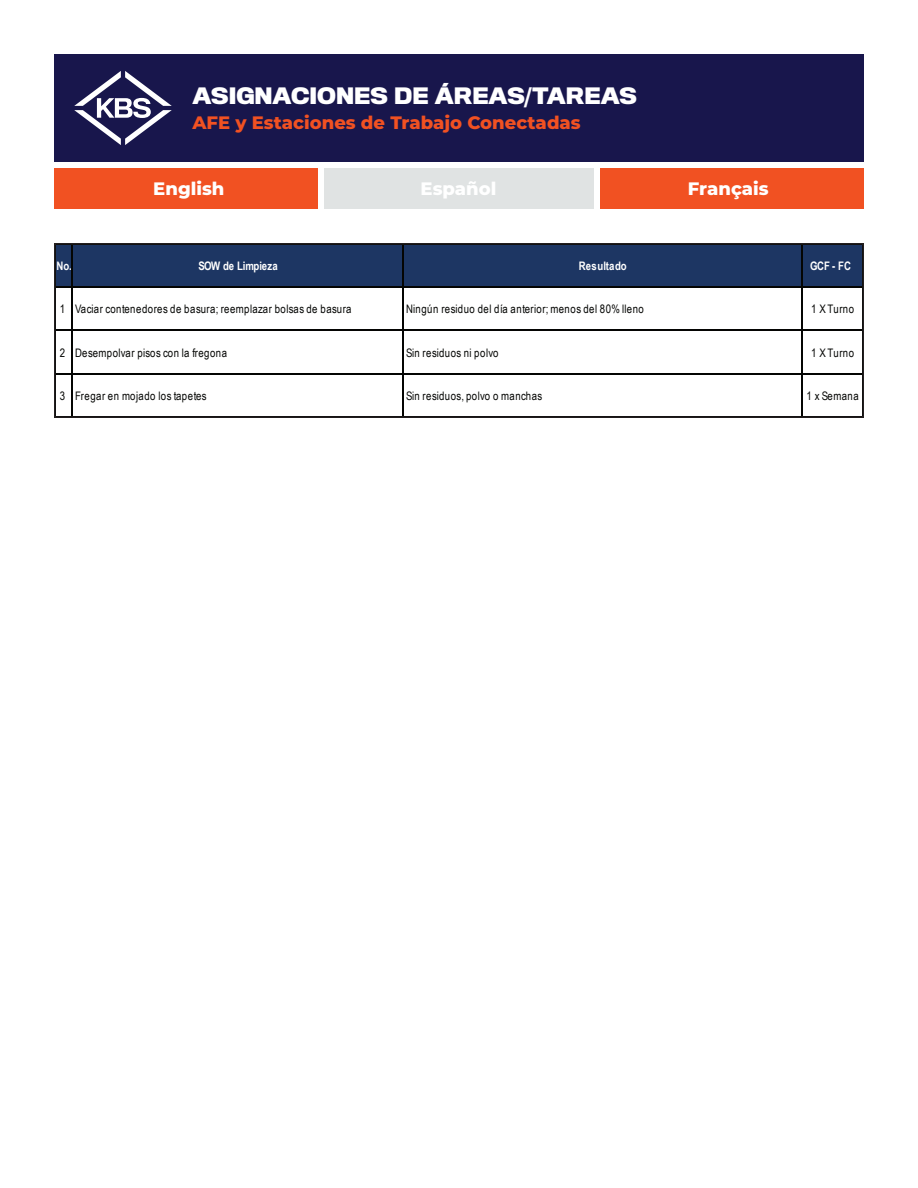
<style>
.page{position:relative;width:918px;height:1188px;background:#fff}
.page>*{position:absolute;margin:0;border:0;box-sizing:border-box;transform-origin:0 0}
.t1{font:700 21px "Titling Gothic FB";color:#fff}
.t2{font:800 18px "Montserrat";color:#f15122}
.t3{font:800 18px "Montserrat";color:#fff}
.t4{font:11.7px "Arial Narrow";letter-spacing:.045em;color:#040503}
.t5{font:700 11.7px "Arial Narrow";color:#fff}
.t6{font:700 11.7px "Arial Narrow";letter-spacing:-.02em;color:#fff}
</style>
<div class="page">
<div style="left:54px;top:54px;width:810px;height:108px;background:#18164c"></div>
<svg style="left:74px;top:71px;width:98px;height:74px"></svg>
<div style="left:601px;top:169px;width:263px;height:40px;background:#f15122"></div>
<div style="left:54px;top:169px;width:263px;height:40px;background:#f15122"></div>
<div style="left:324px;top:169px;width:270px;height:40px;background:#e0e3e3"></div>
<div style="left:55px;top:244px;width:809px;height:44px;background:#1d3663"></div>
<hr style="left:72px;top:244px;width:1px;height:174px;background:#040503">
<hr style="left:403px;top:244px;width:1px;height:174px;background:#040503">
<hr style="left:802px;top:244px;width:1px;height:174px;background:#040503">
<hr style="left:55px;top:286px;width:809px;height:2px;background:#040503">
<hr style="left:55px;top:330px;width:809px;height:1px;background:#040503">
<hr style="left:55px;top:373px;width:809px;height:1px;background:#040503">
<div style="left:54px;top:243px;width:810px;height:175px;border:2px solid #231f20"></div>
<h1 class="t1" style="left:192px;top:83px;width:446px">ASIGNACIONES DE ÁREAS/TAREAS</h1>
<h2 class="t2" style="left:192px;top:109px;width:390px">AFE y Estaciones de Trabajo Conectadas</h2>
<h2 class="t3" style="left:153px;top:175px;width:73px">English</h2>
<h2 class="t3" style="left:421px;top:175px;width:77px">Español</h2>
<h2 class="t3" style="left:688px;top:175px;width:82px">Français</h2>
<p class="t5" style="left:56px;top:257px;width:17px">No.</p>
<p class="t6" style="left:198px;top:257px;width:81px">SOW de Limpieza</p>
<p class="t5" style="left:579px;top:257px;width:50px">Resultado</p>
<p class="t5" style="left:810px;top:257px;width:42px">GCF - FC</p>
<p class="t4" style="left:60px;top:301px;width:293px">1 Vaciar contenedores de basura; reemplazar bolsas de basura</p>
<p class="t4" style="left:406px;top:301px;width:239px">Ningún residuo del día anterior; menos del 80% lleno</p>
<p class="t4" style="left:811px;top:301px;width:44px">1 X Turno</p>
<p class="t4" style="left:60px;top:344px;width:169px">2 Desempolvar pisos con la fregona</p>
<p class="t4" style="left:406px;top:344px;width:94px">Sin residuos ni polvo</p>
<p class="t4" style="left:811px;top:344px;width:44px">1 X Turno</p>
<p class="t4" style="left:60px;top:388px;width:148px">3 Fregar en mojado los tapetes</p>
<p class="t4" style="left:406px;top:388px;width:138px">Sin residuos, polvo o manchas</p>
<p class="t4" style="left:806px;top:388px;width:54px">1 x Semana</p>
</div>
